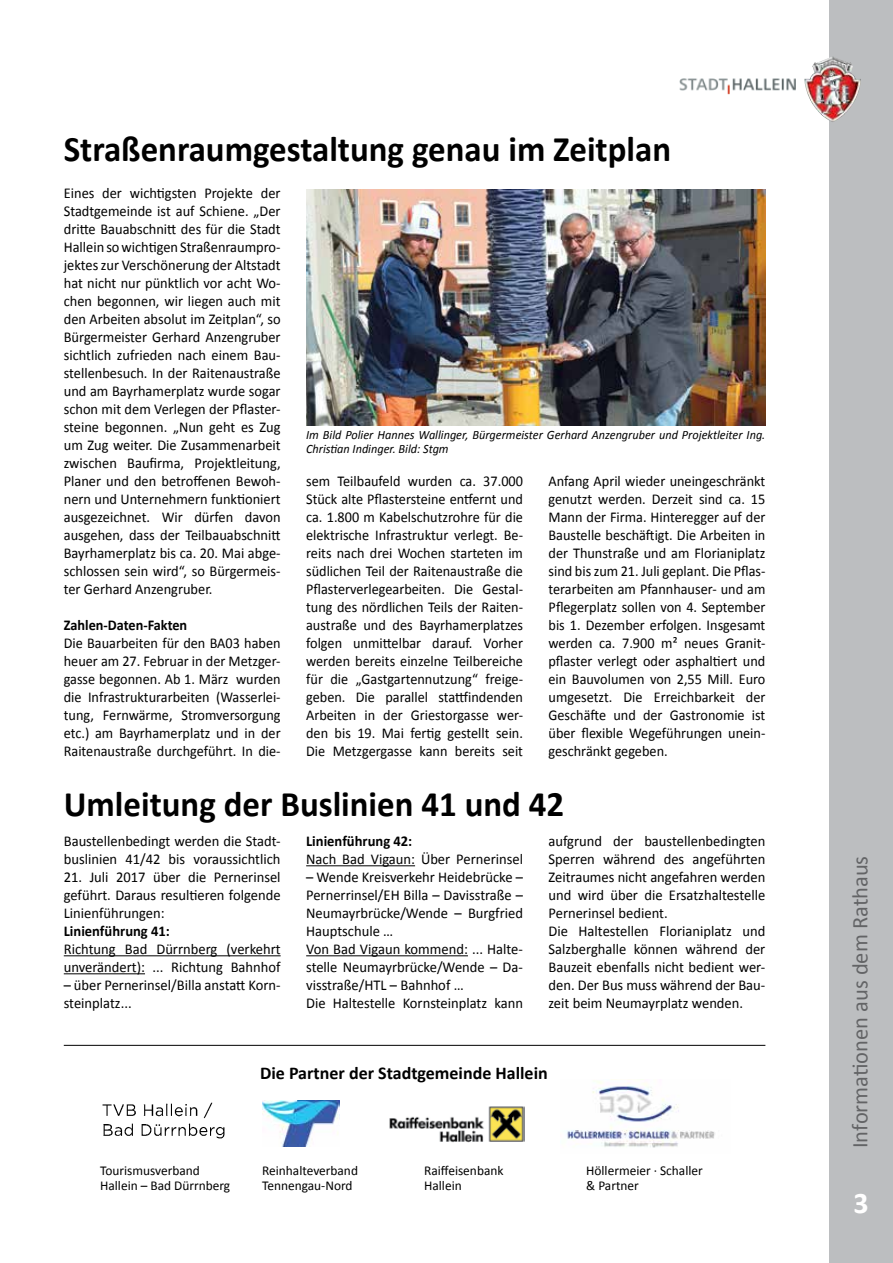
<style>
.page{position:relative;width:893px;height:1263px;background:#fff}
.page>*{position:absolute;margin:0;border:0;box-sizing:border-box;transform-origin:0 0}
.t1{font:700 36px "Calibri";color:#000}
.t2{font:700 30px "Calibri";color:#fff}
.t3{font:22.5px "Calibri";color:#636466}
.t4{font:700 18px "Calibri";color:#000}
.t5{font:15px/18px "Calibri";color:#000;text-align:justify;scale:.95 1}
.t6{font:15px/18px "Calibri";color:#000}
.t7{font:15px/18px "Calibri";color:#000;text-align:justify;scale:.96 1}
.t8{font:700 15px "Calibri";color:#000}
.t9{font:700 15px "Calibri";color:#000;scale:.95 1}
.t10{font:13.5px "Calibri";color:#000}
.t11{font:italic 12.75px/13.5px "Calibri";color:#000;scale:.96 1}
</style>
<div class="page">
<div style="left:829px;top:0;width:64px;height:1263px;background:#bcbec0"></div>
<img style="left:679px;top:78px;width:117px;height:17px">
<img style="left:804px;top:57px;width:57px;height:65px">
<img style="left:102px;top:1102px;width:123px;height:37px">
<img style="left:263px;top:1101px;width:76px;height:45px">
<img style="left:389px;top:1106px;width:136px;height:36px">
<img style="left:566px;top:1081px;width:149px;height:67px">
<hr style="left:64px;top:1045px;width:701px;height:1px;background:#000">
<img style="left:306px;top:190px;width:459px;height:235px">
<hr style="left:64px;top:955px;width:217px;height:1px;background:#000">
<hr style="left:64px;top:973px;width:81px;height:1px;background:#000">
<hr style="left:306px;top:865px;width:109px;height:1px;background:#000">
<hr style="left:306px;top:955px;width:162px;height:1px;background:#000">
<h1 class="t1" style="left:64px;top:126px;width:609px">Straßenraumgestaltung genau im Zeitplan</h1>
<p class="t7" style="left:64px;top:184px;width:227px">Eines der wichtigsten Projekte der Stadtgemeinde ist auf Schiene. „Der dritte Bauabschnitt des für die Stadt Hallein so wichtigen Straßenraumpro&shy;jektes zur Verschönerung der Altstadt hat nicht nur pünktlich vor acht Wo&shy;chen begonnen, wir liegen auch mit den Arbeiten absolut im Zeitplan“, so Bürgermeister Gerhard Anzengruber sichtlich zufrieden nach einem Bau&shy;stellenbesuch. In der Raitenaustraße und am Bayrhamerplatz wurde sogar schon mit dem Verlegen der Pflaster&shy;steine begonnen. „Nun geht es Zug um Zug weiter. Die Zusammenarbeit zwischen Baufirma, Projektleitung, Planer und den betroffenen Bewoh&shy;nern und Unternehmern funktioniert ausgezeichnet. Wir dürfen davon ausgehen, dass der Teilbauabschnitt Bayrhamerplatz bis ca. 20. Mai abge&shy;schlossen sein wird“, so Bürgermeis&shy;ter Gerhard Anzengruber.</p>
<p class="t9" style="left:64px;top:615px;width:131px">Zahlen-Daten-Fakten</p>
<p class="t5" style="left:64px;top:634px;width:230px">Die Bauarbeiten für den BA03 haben heuer am 27. Februar in der Metzger&shy;gasse begonnen. Ab 1. März wurden die Infrastrukturarbeiten (Wasserlei&shy;tung, Fernwärme, Stromversorgung etc.) am Bayrhamerplatz und in der Raitenaustraße durchgeführt. In die-</p>
<p class="t11" style="left:306px;top:428px;width:480px">Im Bild Polier Hannes Wallinger, Bürgermeister Gerhard Anzengruber und Projektleiter Ing.<br>Christian Indinger. Bild: Stgm</p>
<p class="t5" style="left:306px;top:472px;width:230px">sem Teilbaufeld wurden ca. 37.000<br>Stück alte Pflastersteine entfernt und ca. 1.800 m Kabelschutzrohre für die elektrische Infrastruktur verlegt. Be&shy;reits nach drei Wochen starteten im südlichen Teil der Raitenaustraße die Pflasterverlegearbeiten. Die Gestal&shy;tung des nördlichen Teils der Raiten&shy;austraße und des Bayrhamerplatzes folgen unmittelbar darauf. Vorher werden bereits einzelne Teilbereiche für die „Gastgartennutzung“ freige&shy;geben. Die parallel stattfindenden Arbeiten in der Griestorgasse wer&shy;den bis 19. Mai fertig gestellt sein.<br>Die Metzgergasse kann bereits seit</p>
<p class="t5" style="left:549px;top:472px;width:230px">Anfang April wieder uneingeschränkt genutzt werden. Derzeit sind ca. 15<br>Mann der Firma. Hinteregger auf der Baustelle beschäftigt. Die Arbeiten in der Thunstraße und am Florianiplatz sind bis zum 21. Juli geplant. Die Pflas&shy;terarbeiten am Pfannhauser- und am Pflegerplatz sollen von 4. September bis 1. Dezember erfolgen. Insgesamt werden ca. 7.900 m² neues Granit&shy;pflaster verlegt oder asphaltiert und ein Bauvolumen von 2,55 Mill. Euro umgesetzt. Die Erreichbarkeit der Geschäfte und der Gastronomie ist über flexible Wegeführungen unein&shy;geschränkt gegeben.</p>
<h1 class="t1" style="left:64px;top:781px;width:502px">Umleitung der Buslinien 41 und 42</h1>
<p class="t6" style="left:64px;top:832px;width:218px">Baustellenbedingt werden die Stadt&shy;buslinien 41/42 bis voraussichtlich</p>
<p class="t6" style="left:64px;top:868px;width:218px;text-align:justify">21. Juli 2017 über die Pernerinsel geführt. Daraus resultieren folgende Linienführungen:</p>
<p class="t8" style="left:64px;top:921px;width:108px">Linienführung 41:</p>
<p class="t6" style="left:64px;top:940px;width:218px">Richtung Bad Dürrnberg (verkehrt unverändert): ... Richtung Bahnhof</p>
<p class="t6" style="left:64px;top:976px;width:218px">– über Pernerinsel/Billa anstatt Korn&shy;steinplatz...</p>
<p class="t8" style="left:306px;top:831px;width:108px">Linienführung 42:</p>
<p class="t6" style="left:306px;top:850px;width:218px">Nach Bad Vigaun: Über Pernerinsel</p>
<p class="t6" style="left:306px;top:868px;width:218px">– Wende Kreisverkehr Heidebrücke –<br>Pernerrinsel/EH Billa – Davisstraße –<br>Neumayrbrücke/Wende – Burgfried<br>Hauptschule …<br>Von Bad Vigaun kommend: ... Halte&shy;stelle Neumayrbrücke/Wende – Da&shy;visstraße/HTL – Bahnhof …<br>Die Haltestelle Kornsteinplatz kann</p>
<p class="t6" style="left:549px;top:832px;width:218px">aufgrund der baustellenbedingten Sperren während des angeführten Zeitraumes nicht angefahren werden und wird über die Ersatzhaltestelle Pernerinsel bedient.<br>Die Haltestellen Florianiplatz und Salzberghalle können während der Bauzeit ebenfalls nicht bedient wer&shy;den. Der Bus muss während der Bau&shy;zeit beim Neumayrplatz wenden.</p>
<p class="t4" style="left:260px;top:1062px;width:289px">Die Partner der Stadtgemeinde Hallein</p>
<p class="t10" style="left:100px;top:1162px;width:101px">Tourismusverband</p>
<p class="t10" style="left:262px;top:1162px;width:97px">Reinhalteverband</p>
<p class="t10" style="left:424px;top:1162px;width:81px">Raiffeisenbank</p>
<p class="t10" style="left:586px;top:1162px;width:118px">Höllermeier · Schaller</p>
<p class="t10" style="left:100px;top:1177px;width:132px">Hallein – Bad Dürrnberg</p>
<p class="t10" style="left:262px;top:1177px;width:92px">Tennengau-Nord</p>
<p class="t10" style="left:424px;top:1177px;width:39px">Hallein</p>
<p class="t10" style="left:586px;top:1177px;width:54px">&amp; Partner</p>
<h3 class="t3" style="left:846px;top:1148px;width:294px;rotate:-90deg">Informationen aus dem Rathaus</h3>
<h2 class="t2" style="left:853px;top:1184px;width:17px">3</h2>
</div>
